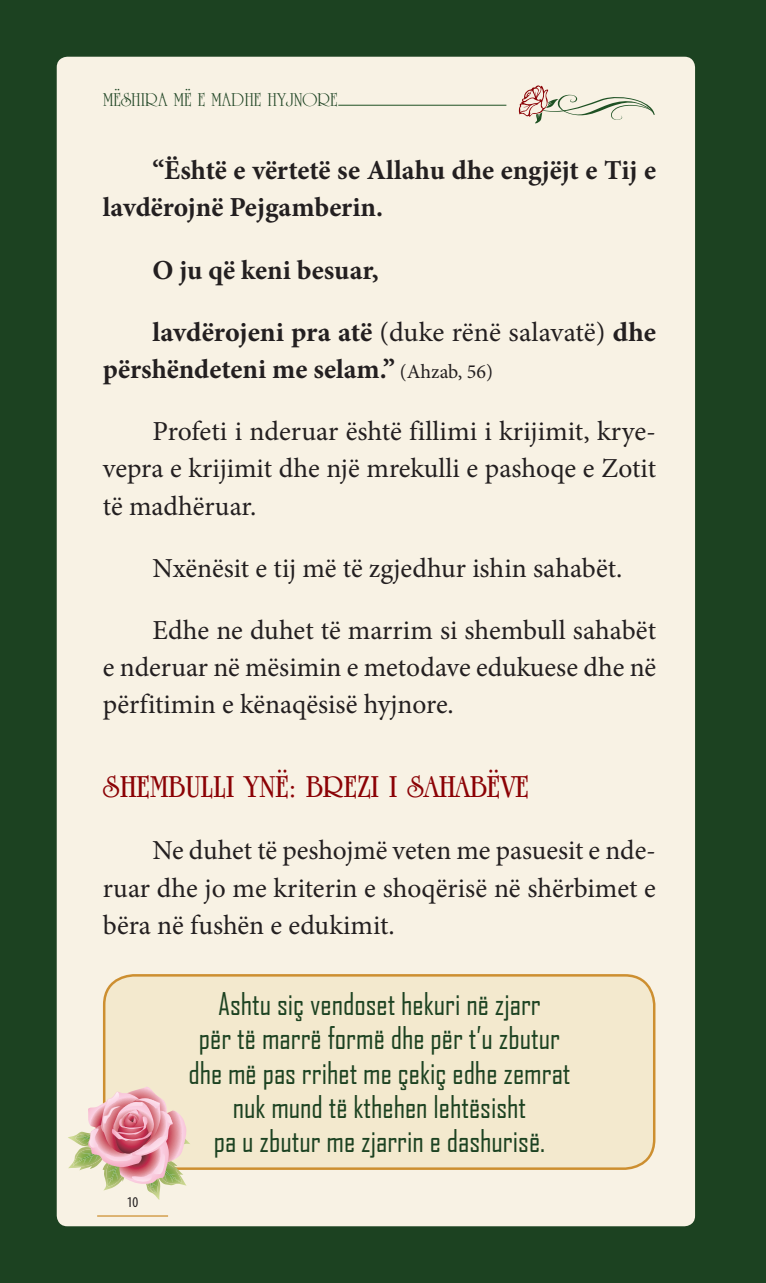
<style>
.page{position:relative;width:766px;height:1283px;background:#fff}
.page>*{position:absolute;margin:0;border:0;box-sizing:border-box;transform-origin:0 0}
.ara_başlık{font:700 32.5px "University Roman BT";color:#8b0205}
.t1{font:30px/34.2px "Agency FB";color:#1c4221;text-align:center}
.metin{font:27.5px/37.2px "Minion Pro";color:#231f20;text-align:justify}
.metin-2{font:700 27.5px/37.2px "Minion Pro";color:#231f20}
.t2{font:20px "Unicorn Plain";color:#1c4221}
.t3{font:condensed 15px "Myriad Pro";color:#231f20}
.s1{font-weight:400}
.s2{font-weight:400;font-size:20px}
</style>
<div class="page">
<div style="left:0;top:0;width:765px;height:1283px;background:#1c4221"></div>
<div style="left:57px;top:57px;width:637px;height:1169px;background:#f8f2e4;border-radius:11px"></div>
<hr style="left:338px;top:105px;width:168px;height:1px;background:#1e5123">
<div style="left:104px;top:975px;width:550px;height:193px;background:#f3e9ce;border-radius:29px"></div>
<div style="left:103px;top:974px;width:552px;height:196px;border:2px solid #cd8f30;border-radius:29px"></div>
<svg style="left:68px;top:1086px;width:122px;height:114px"></svg>
<svg style="left:518px;top:85px;width:136px;height:39px"></svg>
<hr style="left:97px;top:1215px;width:71px;height:1px;background:#cd8f30">
<p class="t2" style="left:103px;top:87px;width:236px">MËSHIRA MË E MADHE HYJNORE</p>
<p class="metin-2" style="left:103px;top:151px;width:554px;text-indent:50px">“Është e vërtetë se Allahu dhe engjëjt e Tij e lavdërojnë Pejgamberin.</p>
<p class="metin-2" style="left:152px;top:251px;width:227px">O ju që keni besuar,</p>
<p class="metin-2" style="left:103px;top:313px;width:554px;text-indent:50px">lavdërojeni pra atë <span class="s1">(duke rënë salavatë)</span> dhe përshëndeteni me selam.” <span class="s2">(Ahzab, 56)</span></p>
<p class="metin" style="left:103px;top:413px;width:554px;text-indent:50px">Profeti i nderuar është fillimi i krijimit, krye&shy;vepra e krijimit dhe një mrekulli e pashoqe e Zotit të madhëruar.</p>
<p class="metin" style="left:152px;top:549px;width:471px">Nxënësit e tij më të zgjedhur ishin sahabët.</p>
<p class="metin" style="left:103px;top:611px;width:554px;text-indent:50px">Edhe ne duhet të marrim si shembull sahabët e nderuar në mësimin e metodave edukuese dhe në përfitimin e kënaqësisë hyjnore.</p>
<p class="ara_başlık" style="left:103px;top:767px;width:427px">SHEMBULLI YNË: BREZI I SAHABËVE</p>
<p class="metin" style="left:103px;top:832px;width:554px;text-indent:50px">Ne duhet të peshojmë veten me pasuesit e nde&shy;ruar dhe jo me kriterin e shoqërisë në shërbimet e bëra në fushën e edukimit.</p>
<p class="t3" style="left:127px;top:1193px;width:13px">10</p>
<p class="t1" style="left:188px;top:986px;width:383px">Ashtu siç vendoset hekuri në zjarr<br>për të marrë formë dhe për t’u zbutur dhe më pas rrihet me çekiç edhe zemrat nuk mund të kthehen lehtësisht<br>pa u zbutur me zjarrin e dashurisë.</p>
</div>
